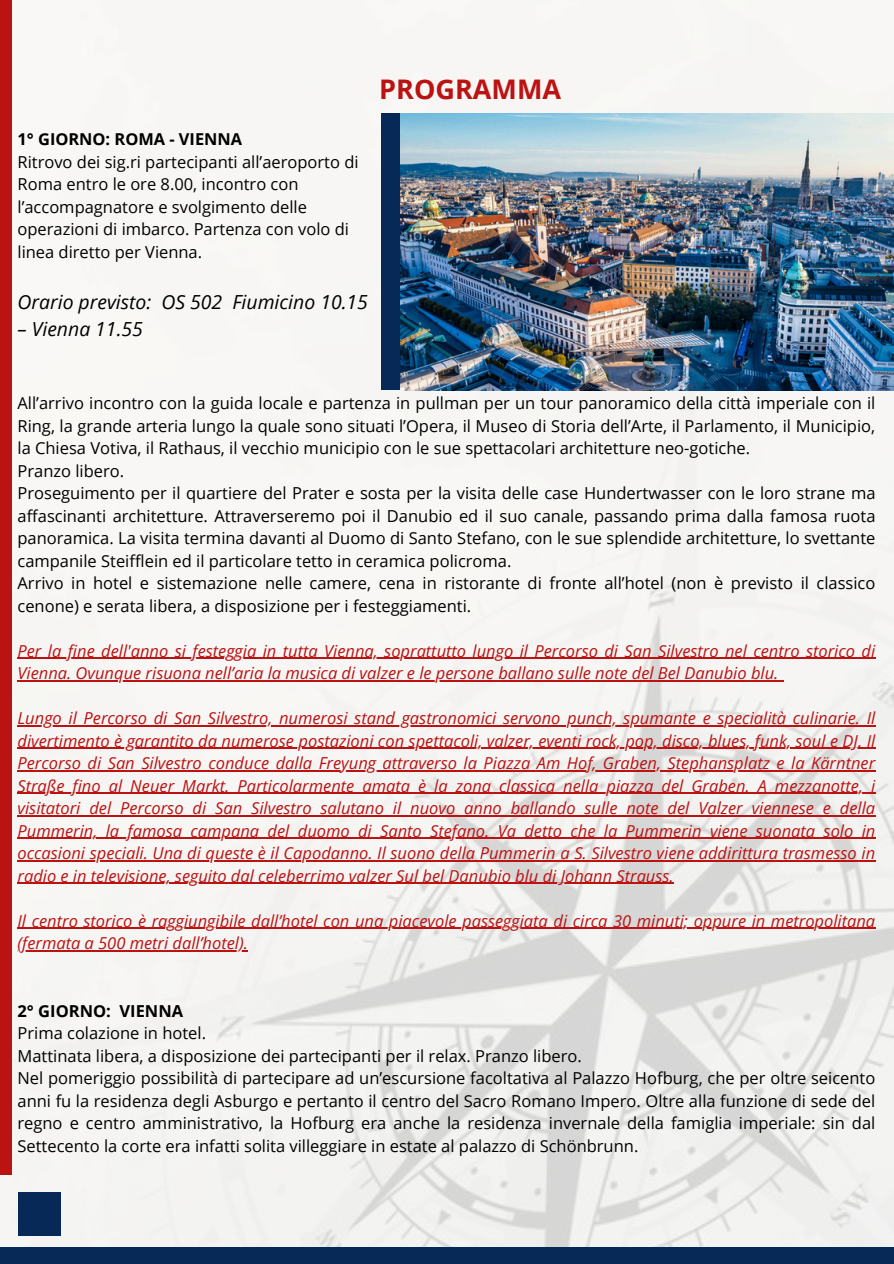
<style>
.page{position:relative;width:894px;height:1264px;background:#fff}
.page>*{position:absolute;margin:0;border:0;box-sizing:border-box;transform-origin:0 0}
.t1{font:700 27px "Open Sans";color:#bb1212}
.t2{font:italic 19.35px "Open Sans";color:#000}
.t3{font:16.5px/22.5px "Open Sans";color:#000}
.t4{font:italic 16.5px/22.5px "Open Sans";color:#bb1212}
.t5{font:700 16.5px "Open Sans";color:#000}
.t6{font:700 16.35px "Open Sans";color:#000}
</style>
<div class="page">
<img style="left:0;top:0;width:892px;height:1247px">
<div style="left:0;top:0;width:11px;height:1174px;background:#bb1212"></div>
<div style="left:19px;top:1191px;width:42px;height:44px;background:#072957"></div>
<div style="left:0;top:1247px;width:893px;height:16px;background:#072957"></div>
<div style="left:381px;top:113px;width:56px;height:277px;background:#072957"></div>
<img style="left:400px;top:113px;width:493px;height:277px">
<hr style="left:17px;top:657px;width:858px;height:2px;background:#bb1212">
<hr style="left:17px;top:680px;width:761px;height:1px;background:#bb1212">
<hr style="left:17px;top:725px;width:858px;height:1px;background:#bb1212">
<hr style="left:17px;top:747px;width:858px;height:2px;background:#bb1212">
<hr style="left:17px;top:770px;width:858px;height:1px;background:#bb1212">
<hr style="left:17px;top:792px;width:858px;height:2px;background:#bb1212">
<hr style="left:17px;top:815px;width:858px;height:1px;background:#bb1212">
<hr style="left:17px;top:837px;width:858px;height:2px;background:#bb1212">
<hr style="left:17px;top:860px;width:858px;height:1px;background:#bb1212">
<hr style="left:17px;top:882px;width:657px;height:2px;background:#bb1212">
<hr style="left:17px;top:927px;width:858px;height:2px;background:#bb1212">
<hr style="left:17px;top:950px;width:231px;height:1px;background:#bb1212">
<p class="t6" style="left:17px;top:128px;width:226px">1° GIORNO: ROMA - VIENNA</p>
<p class="t3" style="left:17px;top:150px;width:342px">Ritrovo dei sig.ri partecipanti all’aeroporto di Roma entro le ore 8.00, incontro con l’accompagnatore e svolgimento delle operazioni di imbarco. Partenza con volo di linea diretto per Vienna.</p>
<p class="t2" style="left:17px;top:289px;width:352px">Orario previsto: OS 502 Fiumicino 10.15</p>
<p class="t2" style="left:17px;top:316px;width:127px">– Vienna 11.55</p>
<p class="t1" style="left:379px;top:70px;width:183px">PROGRAMMA</p>
<p class="t3" style="left:17px;top:391px;width:859px">All’arrivo incontro con la guida locale e partenza in pullman per un tour panoramico della città imperiale con il Ring, la grande arteria lungo la quale sono situati l’Opera, il Museo di Storia dell’Arte, il Parlamento, il Municipio, la Chiesa Votiva, il Rathaus, il vecchio municipio con le sue spettacolari architetture neo-gotiche.<br>Pranzo libero.<br>Proseguimento per il quartiere del Prater e sosta per la visita delle case Hundertwasser con le loro strane ma affascinanti architetture. Attraverseremo poi il Danubio ed il suo canale, passando prima dalla famosa ruota panoramica. La visita termina davanti al Duomo di Santo Stefano, con le sue splendide architetture, lo svettante campanile Steifflein ed il particolare tetto in ceramica policroma.<br>Arrivo in hotel e sistemazione nelle camere, cena in ristorante di fronte all’hotel (non è previsto il classico cenone) e serata libera, a disposizione per i festeggiamenti.</p>
<p class="t4" style="left:17px;top:639px;width:858px">Per la fine dell'anno si festeggia in tutta Vienna, soprattutto lungo il Percorso di San Silvestro nel centro storico di<br>Vienna. Ovunque risuona nell’aria la musica di valzer e le persone ballano sulle note del Bel Danubio blu.</p>
<p class="t4" style="left:17px;top:706px;width:859px;text-align:justify">Lungo il Percorso di San Silvestro, numerosi stand gastronomici servono punch, spumante e specialità culinarie. Il divertimento è garantito da numerose postazioni con spettacoli, valzer, eventi rock, pop, disco, blues, funk, soul e DJ. Il Percorso di San Silvestro conduce dalla Freyung attraverso la Piazza Am Hof, Graben, Stephansplatz e la Kärntner Straße fino al Neuer Markt. Particolarmente amata è la zona classica nella piazza del Graben. A mezzanotte, i visitatori del Percorso di San Silvestro salutano il nuovo anno ballando sulle note del Valzer viennese e della Pummerin, la famosa campana del duomo di Santo Stefano. Va detto che la Pummerin viene suonata solo in occasioni speciali. Una di queste è il Capodanno. Il suono della Pummerin a S. Silvestro viene addirittura trasmesso in radio e in televisione, seguito dal celeberrimo valzer Sul bel Danubio blu di Johann Strauss.</p>
<p class="t4" style="left:17px;top:909px;width:859px">Il centro storico è raggiungibile dall’hotel con una piacevole passeggiata di circa 30 minuti; oppure in metropolitana (fermata a 500 metri dall’hotel).</p>
<p class="t5" style="left:17px;top:999px;width:167px">2° GIORNO: VIENNA</p>
<p class="t3" style="left:17px;top:1021px;width:859px">Prima colazione in hotel.<br>Mattinata libera, a disposizione dei partecipanti per il relax. Pranzo libero.<br>Nel pomeriggio possibilità di partecipare ad un’escursione facoltativa al Palazzo Hofburg, che per oltre seicento anni fu la residenza degli Asburgo e pertanto il centro del Sacro Romano Impero. Oltre alla funzione di sede del regno e centro amministrativo, la Hofburg era anche la residenza invernale della famiglia imperiale: sin dal Settecento la corte era infatti solita villeggiare in estate al palazzo di Schönbrunn.</p>
</div>
